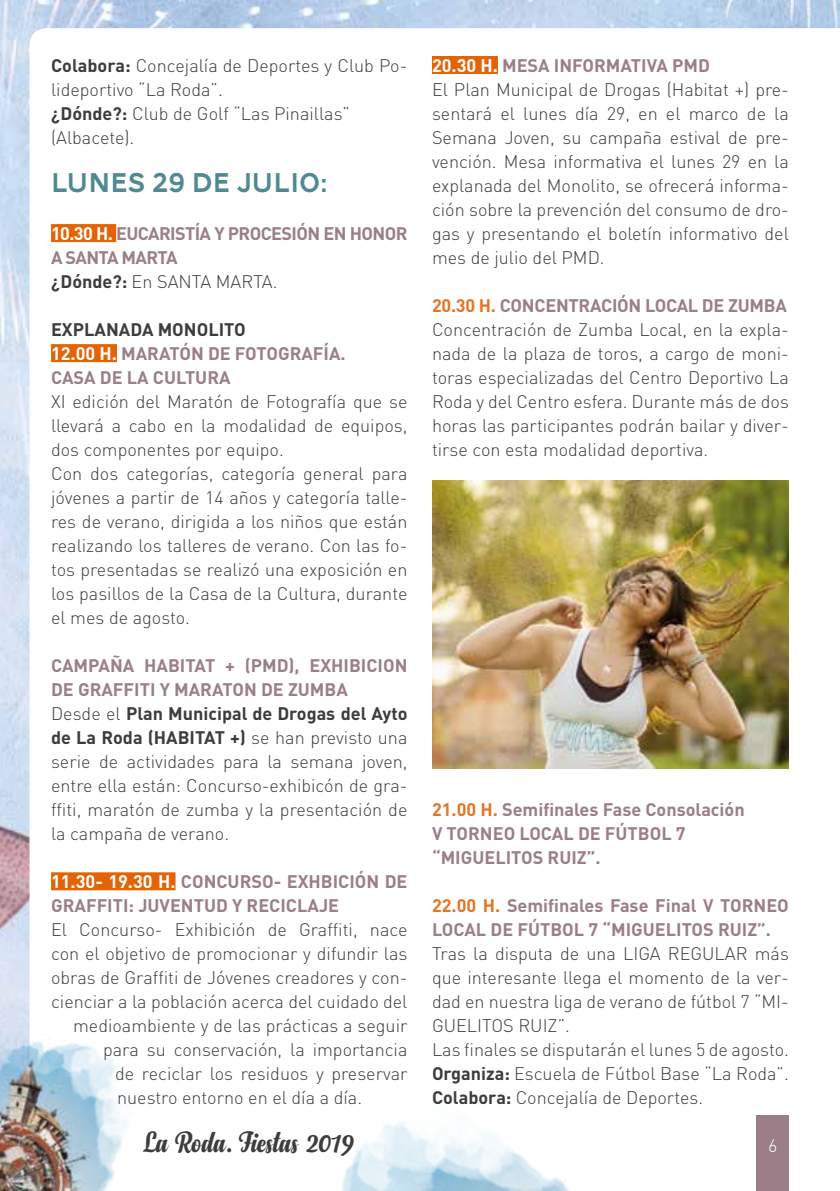
<style>
.page{position:relative;width:840px;height:1191px;background:#fff}
.page>*{position:absolute;margin:0;border:0;box-sizing:border-box;transform-origin:0 0}
.t1{font:30px "Anydore";color:#3c3c3b}
.t2{font:28px "AW Conqueror Carved One";color:#4f8a90}
.t3{font:300 18px/24px "DIN";color:#3c3c3b}
.t4{font:700 18px/24px "DIN";color:#9b7e87}
.t5{font:700 18px/24px "DIN";letter-spacing:-.035em;color:#9b7e87}
.t6{font:300 18px "DIN";color:#fff}
.s1{font-weight:700}
.s2{color:#fff}
.s3{color:#3c3c3b}
.s4{font-weight:300;color:#3c3c3b}
.s5{font-weight:700;color:#9b7e87}
.s6{font-weight:700;color:#fff}
.s7{font-weight:700;color:#e57524}
.s8{color:#e57524}
</style>
<div class="page">
<img style="left:0;top:0;width:839px;height:1191px">
<img style="left:0;top:994px;width:160px;height:197px">
<img style="left:289px;top:1048px;width:323px;height:143px">
<div style="left:756px;top:1115px;width:32px;height:76px;background:#9b7e87"></div>
<div style="left:51px;top:224px;width:65px;height:18px;background:#e26406"></div>
<div style="left:51px;top:344px;width:66px;height:18px;background:#e26406"></div>
<div style="left:51px;top:872px;width:124px;height:18px;background:#e26406"></div>
<div style="left:432px;top:56px;width:65px;height:18px;background:#e26406"></div>
<img style="left:432px;top:480px;width:356px;height:288px">
<p class="t3" style="left:51px;top:53px;width:358px"><span class="s1">Colabora:</span> Concejalía de Deportes y Club Po&shy;lideportivo “La Roda”.<br><span class="s1">¿Dónde?:</span> Club de Golf “Las Pinaillas” (Albacete).</p>
<h2 class="t2" style="left:51px;top:170px;width:278px">LUNES 29 DE JULIO:</h2>
<p class="t5" style="left:51px;top:221px;width:358px"><span class="s2">10.30 H.</span> EUCARISTÍA Y PROCESIÓN EN HONOR<br>A SANTA MARTA<br><span class="s3">¿Dónde?:</span> <span class="s4">En SANTA MARTA.</span></p>
<p class="t4" style="left:51px;top:317px;width:296px"><span class="s3">EXPLANADA MONOLITO<br></span><span class="s2">12.00 H.</span> MARATÓN DE FOTOGRAFÍA.<br>CASA DE LA CULTURA</p>
<p class="t3" style="left:51px;top:389px;width:358px">XI edición del Maratón de Fotografía que se llevará a cabo en la modalidad de equipos, dos componentes por equipo.<br>Con dos categorías, categoría general para jóvenes a partir de 14 años y categoría talle&shy;res de verano, dirigida a los niños que están realizando los talleres de verano. Con las fo&shy;tos presentadas se realizó una exposición en los pasillos de la Casa de la Cultura, durante el mes de agosto.</p>
<p class="t3" style="left:51px;top:653px;width:358px"><span class="s5">CAMPAÑA HABITAT + (PMD), EXHIBICION DE GRAFFITI Y MARATON DE ZUMBA<br></span>Desde el <span class="s1">Plan Municipal de Drogas del Ayto de La Roda (HABITAT +)</span> se han previsto una serie de actividades para la semana joven, entre ella están: Concurso-exhibicón de gra&shy;ffiti, maratón de zumba y la presentación de la campaña de verano.</p>
<p class="t4" style="left:51px;top:869px;width:358px"><span class="s2">11.30- 19.30 H.</span> CONCURSO- EXHBICIÓN DE<br>GRAFFITI: JUVENTUD Y RECICLAJE</p>
<p class="t3" style="left:51px;top:917px;width:358px">El Concurso- Exhibición de Graffiti, nace</p>
<p class="t3" style="left:51px;top:941px;width:358px">con el objetivo de promocionar y difundir las</p>
<p class="t3" style="left:51px;top:965px;width:358px">obras de Graffiti de Jóvenes creadores y con-</p>
<p class="t3" style="left:51px;top:989px;width:358px">cienciar a la población acerca del cuidado del</p>
<p class="t3" style="left:73px;top:1013px;width:336px">medioambiente y de las prácticas a seguir</p>
<p class="t3" style="left:103px;top:1037px;width:306px">para su conservación, la importancia</p>
<p class="t3" style="left:115px;top:1061px;width:293px">de reciclar los residuos y preservar</p>
<p class="t3" style="left:117px;top:1085px;width:246px">nuestro entorno en el día a día.</p>
<p class="t3" style="left:432px;top:53px;width:358px"><span class="s6">20.30 H.</span> <span class="s5">MESA INFORMATIVA PMD<br></span>El Plan Municipal de Drogas (Habitat +) pre&shy;sentará el lunes día 29, en el marco de la Semana Joven, su campaña estival de pre&shy;vención. Mesa informativa el lunes 29 en la explanada del Monolito, se ofrecerá informa&shy;ción sobre la prevención del consumo de dro&shy;gas y presentando el boletín informativo del mes de julio del PMD.</p>
<p class="t3" style="left:432px;top:293px;width:358px;text-align:justify"><span class="s7">20.30 H.</span> <span class="s5">CONCENTRACIÓN LOCAL DE ZUMBA </span>Concentración de Zumba Local, en la expla&shy;nada de la plaza de toros, a cargo de moni&shy;toras especializadas del Centro Deportivo La Roda y del Centro esfera. Durante más de dos horas las participantes podrán bailar y diver&shy;tirse con esta modalidad deportiva.</p>
<p class="t4" style="left:432px;top:797px;width:314px"><span class="s8">21.00 H.</span> Semifinales Fase Consolación<br>V TORNEO LOCAL DE FÚTBOL 7 “MIGUELITOS RUIZ”.</p>
<p class="t4" style="left:432px;top:893px;width:358px"><span class="s8">22.00 H.</span> Semifinales Fase Final V TORNEO<br>LOCAL DE FÚTBOL 7 “MIGUELITOS RUIZ”.</p>
<p class="t3" style="left:432px;top:941px;width:358px">Tras la disputa de una LIGA REGULAR más que interesante llega el momento de la ver&shy;dad en nuestra liga de verano de fútbol 7 “MI-GUELITOS RUIZ”.<br>Las finales se disputarán el lunes 5 de agosto.<br><span class="s1">Organiza:</span> Escuela de Fútbol Base “La Roda”.<br><span class="s1">Colabora:</span> Concejalía de Deportes.</p>
<h1 class="t1" style="left:144px;top:1124px;width:212px">La Roda. Fiestas 2019</h1>
<p class="t6" style="left:767px;top:1134px;width:11px">6</p>
</div>
